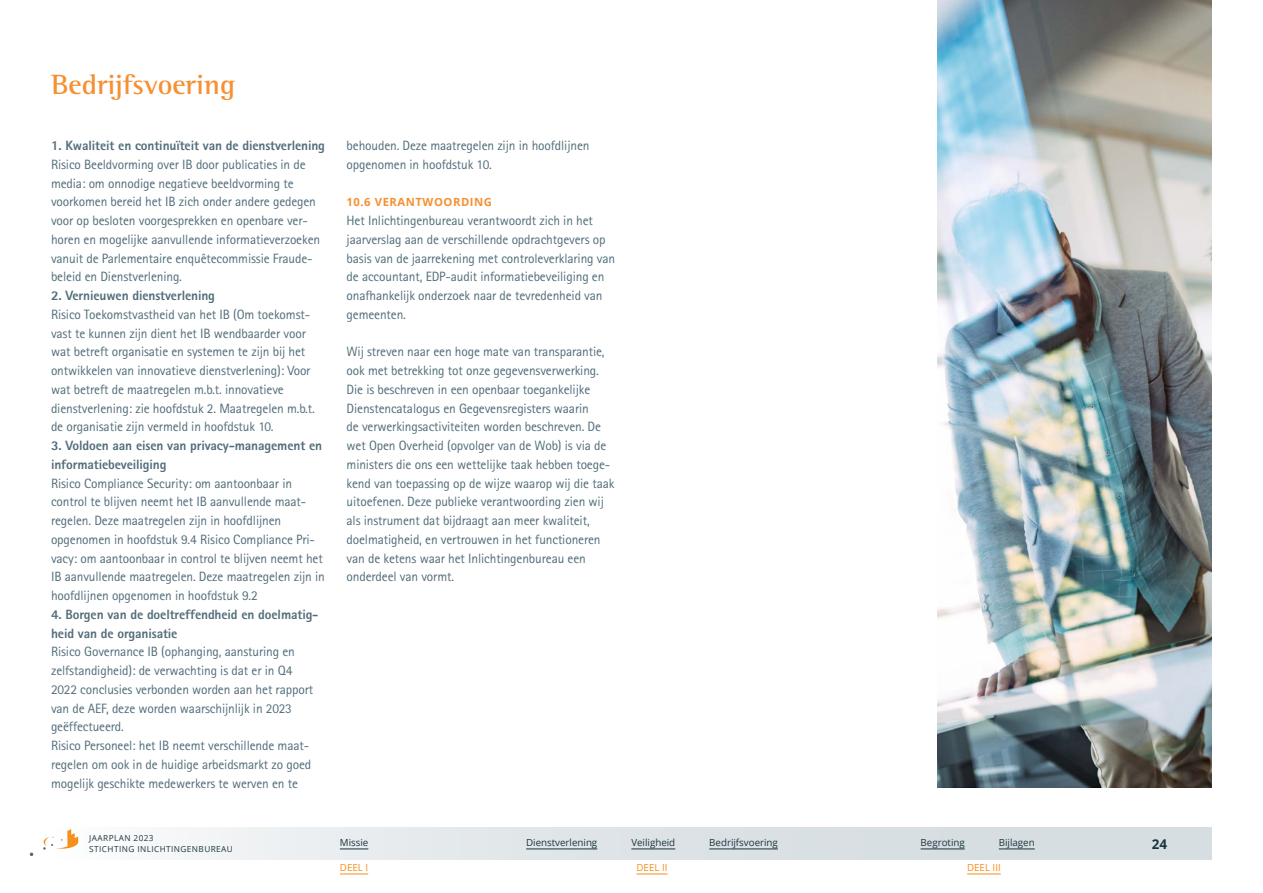
<style>
.page{position:relative;width:1263px;height:893px;background:#fff}
.page>*{position:absolute;margin:0;border:0;box-sizing:border-box;transform-origin:0 0}
.t1{font:700 28.5px "Rotis Semi Serif";color:#f69032}
.t2{font:13.5px/18.8px "Rotis Sans Serif";letter-spacing:-.01em;color:#516c79}
.t3{font:800 13.5px/18.8px "Rotis Sans Serif";letter-spacing:-.01em;color:#516c79}
.t4{font:700 13.5px "Open Sans";color:#1b3641}
.t5{font:700 11.25px "Open Sans";letter-spacing:.05em;color:#f69032}
.t6{font:9.75px "Open Sans";color:#1b3641}
.t7{font:9.75px "Open Sans";color:#f68f1c}
.t8{font:8.25px/10.5px "Open Sans";letter-spacing:.05em;color:#1b3641}
</style>
<div class="page">
<div style="left:51px;top:827px;width:1161px;height:32px;background:linear-gradient(to right,#f5f6f7,#cfd7dc)"></div>
<svg style="left:30px;top:852px;width:3px;height:4px"></svg>
<svg style="left:43px;top:829px;width:35px;height:21px"></svg>
<hr style="left:967px;top:874px;width:34px;height:1px;background:#f68f1c">
<hr style="left:636px;top:874px;width:31px;height:1px;background:#f68f1c">
<svg style="left:340px;top:874px;width:28px;height:1px"></svg>
<hr style="left:920px;top:849px;width:45px;height:1px;background:#1b3641">
<hr style="left:999px;top:849px;width:36px;height:1px;background:#1b3641">
<svg style="left:340px;top:849px;width:28px;height:1px"></svg>
<hr style="left:526px;top:849px;width:71px;height:1px;background:#1b3641">
<hr style="left:631px;top:849px;width:44px;height:1px;background:#1b3641">
<hr style="left:709px;top:849px;width:69px;height:1px;background:#1b3641">
<img style="left:938px;top:0;width:274px;height:787px">
<h1 class="t1" style="left:51px;top:67px;width:186px">Bedrijfsvoering</h1>
<p class="t3" style="left:51px;top:136px;width:275px">1. Kwaliteit en continuïteit van de dienstverlening</p>
<p class="t2" style="left:51px;top:155px;width:271px">Risico Beeldvorming over IB door publicaties in de media: om onnodige negatieve beeldvorming te voorkomen bereid het IB zich onder andere gedegen voor op besloten voorgesprekken en openbare ver&shy;horen en mogelijke aanvullende informatieverzoeken vanuit de Parlementaire enquêtecommissie Fraude&shy;beleid en Dienstverlening.</p>
<p class="t3" style="left:51px;top:286px;width:165px">2. Vernieuwen dienstverlening</p>
<p class="t2" style="left:51px;top:305px;width:265px">Risico Toekomstvastheid van het IB (Om toekomst&shy;vast te kunnen zijn dient het IB wendbaarder voor wat betreft organisatie en systemen te zijn bij het ontwikkelen van innovatieve dienstverlening): Voor wat betreft de maatregelen m.b.t. innovatieve dienstverlening: zie hoofdstuk 2. Maatregelen m.b.t. de organisatie zijn vermeld in hoofdstuk 10.</p>
<p class="t3" style="left:51px;top:436px;width:273px">3. Voldoen aan eisen van privacy-management en informatiebeveiliging</p>
<p class="t2" style="left:51px;top:473px;width:275px">Risico Compliance Security: om aantoonbaar in control te blijven neemt het IB aanvullende maat&shy;regelen. Deze maatregelen zijn in hoofdlijnen opgenomen in hoofdstuk 9.4 Risico Compliance Pri&shy;vacy: om aantoonbaar in control te blijven neemt het IB aanvullende maatregelen. Deze maatregelen zijn in hoofdlijnen opgenomen in hoofdstuk 9.2</p>
<p class="t3" style="left:51px;top:605px;width:269px">4. Borgen van de doeltreffendheid en doelmatig&shy;heid van de organisatie</p>
<p class="t2" style="left:51px;top:642px;width:264px">Risico Governance IB (ophanging, aansturing en zelfstandigheid): de verwachting is dat er in Q4<br>2022 conclusies verbonden worden aan het rapport van de AEF, deze worden waarschijnlijk in 2023 geëffectueerd.<br>Risico Personeel: het IB neemt verschillende maat&shy;regelen om ook in de huidige arbeidsmarkt zo goed mogelijk geschikte medewerkers te werven en te</p>
<p class="t2" style="left:347px;top:136px;width:244px">behouden. Deze maatregelen zijn in hoofdlijnen opgenomen in hoofdstuk 10.</p>
<p class="t5" style="left:347px;top:194px;width:147px">10.6 VERANTWOORDING</p>
<p class="t2" style="left:347px;top:211px;width:270px">Het Inlichtingenbureau verantwoordt zich in het jaarverslag aan de verschillende opdrachtgevers op basis van de jaarrekening met controleverklaring van de accountant, EDP-audit informatiebeveiliging en onafhankelijk onderzoek naar de tevredenheid van gemeenten.</p>
<p class="t2" style="left:347px;top:342px;width:269px">Wij streven naar een hoge mate van transparantie, ook met betrekking tot onze gegevensverwerking.<br>Die is beschreven in een openbaar toegankelijke Dienstencatalogus en Gegevensregisters waarin<br>de verwerkingsactiviteiten worden beschreven. De wet Open Overheid (opvolger van de Wob) is via de ministers die ons een wettelijke taak hebben toege&shy;kend van toepassing op de wijze waarop wij die taak uitoefenen. Deze publieke verantwoording zien wij als instrument dat bijdraagt aan meer kwaliteit, doelmatigheid, en vertrouwen in het functioneren van de ketens waar het Inlichtingenbureau een onderdeel van vormt.</p>
<p class="t8" style="left:89px;top:833px;width:145px">JAARPLAN 2023<br>STICHTING INLICHTINGENBUREAU</p>
<p class="t6" style="left:340px;top:836px;width:30px">Missie</p>
<p class="t6" style="left:526px;top:836px;width:73px">Dienstverlening</p>
<p class="t6" style="left:631px;top:836px;width:45px">Veiligheid</p>
<p class="t6" style="left:709px;top:836px;width:70px">Bedrijfsvoering</p>
<p class="t6" style="left:920px;top:836px;width:46px">Begroting</p>
<p class="t6" style="left:999px;top:836px;width:37px">Bijlagen</p>
<p class="t4" style="left:1152px;top:834px;width:17px">24</p>
<p class="t7" style="left:340px;top:861px;width:30px">DEEL I</p>
<p class="t7" style="left:636px;top:861px;width:32px">DEEL II</p>
<p class="t7" style="left:967px;top:861px;width:35px">DEEL III</p>
</div>
